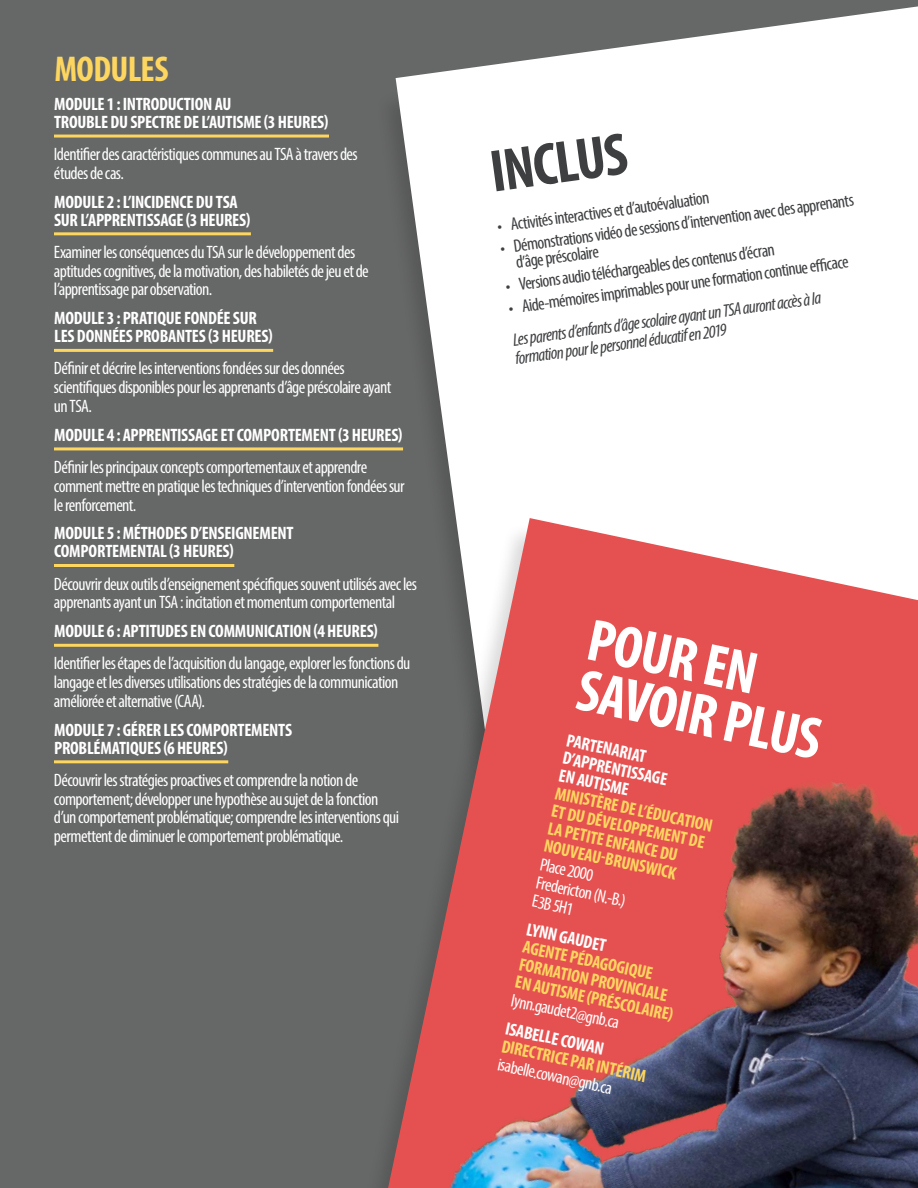
<style>
.page{position:relative;width:918px;height:1188px;background:#666767}
.page>*{position:absolute;margin:0;border:0;box-sizing:border-box;transform-origin:0 0}
.t1{font:700 condensed 60px/51px "Myriad Pro";color:#fff}
.t2{font:700 condensed 60px "Myriad Pro";color:#3e3f41}
.t3{font:700 condensed 36px "Myriad Pro";letter-spacing:-.02em;color:#fdd65f}
.t4{font:condensed 18px/18.8px "Myriad Pro";letter-spacing:-.035em;color:#fff}
.t5{font:700 condensed 18px/18px "Myriad Pro";letter-spacing:-.015em;color:#fff}
.t6{font:condensed 18px/16px "Myriad Pro";color:#3e3f41}
.t7{font:700 condensed 18px/18px "Myriad Pro";color:#fdd65f}
.t8{font:italic condensed 18px/18.6px "Myriad Pro";color:#3e3f41}
</style>
<div class="page">
<svg style="left:396px;top:6px;width:522px;height:505px;background:#ececec"></svg>
<hr style="left:54px;top:135px;width:275px;height:3px;background:#fdd65f">
<hr style="left:54px;top:232px;width:197px;height:3px;background:#fdd65f">
<hr style="left:54px;top:349px;width:219px;height:3px;background:#fdd65f">
<hr style="left:54px;top:447px;width:349px;height:3px;background:#fdd65f">
<hr style="left:54px;top:564px;width:180px;height:3px;background:#fdd65f">
<hr style="left:54px;top:644px;width:324px;height:3px;background:#fdd65f">
<hr style="left:54px;top:760px;width:174px;height:3px;background:#fdd65f">
<img style="left:373px;top:511px;width:545px;height:677px">
<h2 class="t3" style="left:54px;top:47px;width:116px">MODULES</h2>
<p class="t5" style="left:54px;top:94px;width:276px">MODULE 1 : INTRODUCTION AU<br>TROUBLE DU SPECTRE DE L’AUTISME (3 HEURES)</p>
<p class="t4" style="left:54px;top:145px;width:305px">Identifier des caractéristiques communes au TSA à travers des études de cas.</p>
<p class="t5" style="left:54px;top:192px;width:198px">MODULE 2 : L’INCIDENCE DU TSA<br>SUR L’APPRENTISSAGE (3 HEURES)</p>
<p class="t4" style="left:54px;top:242px;width:316px">Examiner les conséquences du TSA sur le développement des aptitudes cognitives, de la motivation, des habiletés de jeu et de l’apprentissage par observation.</p>
<p class="t5" style="left:54px;top:309px;width:220px">MODULE 3 : PRATIQUE FONDÉE SUR<br>LES DONNÉES PROBANTES (3 HEURES)</p>
<p class="t4" style="left:54px;top:359px;width:339px">Définir et décrire les interventions fondées sur des données scientifiques disponibles pour les apprenants d’âge préscolaire ayant un TSA.</p>
<p class="t5" style="left:54px;top:425px;width:350px">MODULE 4 : APPRENTISSAGE ET COMPORTEMENT (3 HEURES)</p>
<p class="t4" style="left:54px;top:457px;width:352px">Définir les principaux concepts comportementaux et apprendre comment mettre en pratique les techniques d’intervention fondées sur le renforcement.</p>
<p class="t5" style="left:54px;top:524px;width:241px">MODULE 5 : MÉTHODES D’ENSEIGNEMENT<br>COMPORTEMENTAL (3 HEURES)</p>
<p class="t4" style="left:54px;top:574px;width:365px">Découvrir deux outils d’enseignement spécifiques souvent utilisés avec les apprenants ayant un TSA : incitation et momentum comportemental</p>
<p class="t5" style="left:54px;top:622px;width:325px">MODULE 6 : APTITUDES EN COMMUNICATION (4 HEURES)</p>
<p class="t4" style="left:54px;top:654px;width:358px">Identifier les étapes de l’acquisition du langage, explorer les fonctions du langage et les diverses utilisations des stratégies de la communication améliorée et alternative (CAA).</p>
<p class="t5" style="left:54px;top:720px;width:240px">MODULE 7 : GÉRER LES COMPORTEMENTS<br>PROBLÉMATIQUES (6 HEURES)</p>
<p class="t4" style="left:54px;top:770px;width:347px">Découvrir les stratégies proactives et comprendre la notion de comportement; développer une hypothèse au sujet de la fonction d’un comportement problématique; comprendre les interventions qui permettent de diminuer le comportement problématique.</p>
<h1 class="t2" style="left:485px;top:135px;width:139px;rotate:-8deg">INCLUS</h1>
<p class="t6" style="left:496px;top:219px;width:215px;rotate:-8deg">• Activités interactives et d’autoévaluation</p>
<p class="t6" style="left:513px;top:239px;width:345px;text-indent:-13px;rotate:-8deg">• Démonstrations vidéo de sessions d’intervention avec des apprenants d’âge préscolaire</p>
<p class="t6" style="left:504px;top:278px;width:273px;rotate:-8deg">• Versions audio téléchargeables des contenus d’écran</p>
<p class="t6" style="left:507px;top:300px;width:345px;rotate:-8deg">• Aide-mémoires imprimables pour une formation continue effi cace</p>
<p class="t8" style="left:512px;top:331px;width:313px;rotate:-8deg">Les parents d’enfants d’âge scolaire ayant un TSA auront accès à la formation pour le personnel éducatif en 2019</p>
<h1 class="t1" style="left:594px;top:613px;width:250px;rotate:12deg">POUR EN<br>SAVOIR PLUS</h1>
<p class="t5" style="left:569px;top:731px;width:108px;rotate:12deg">PARTENARIAT<br>D’APPRENTISSAGE<br>EN AUTISME</p>
<p class="t7" style="left:557px;top:783px;width:162px;rotate:12deg">MINISTÈRE DE L’ÉDUCATION<br>ET DU DÉVELOPPEMENT DE<br>LA PETITE ENFANCE DU<br>NOUVEAU-BRUNSWICK</p>
<p class="t4" style="left:542px;top:855px;width:92px;rotate:12deg">Place 2000<br>Fredericton (N.-B.)<br>E3B 5H1</p>
<p class="t5" style="left:529px;top:920px;width:82px;rotate:12deg">LYNN GAUDET</p>
<p class="t7" style="left:525px;top:937px;width:162px;rotate:12deg">AGENTE PÉDAGOGIQUE<br>FORMATION PROVINCIALE<br>EN AUTISME (PRÉSCOLAIRE)</p>
<p class="t4" style="left:513px;top:991px;width:112px;rotate:12deg">lynn.gaudet2@gnb.ca</p>
<p class="t5" style="left:508px;top:1019px;width:102px;rotate:12deg">ISABELLE COWAN</p>
<p class="t7" style="left:504px;top:1037px;width:149px;rotate:12deg">DIRECTRICE PAR INTÉRIM</p>
<p class="t4" style="left:500px;top:1055px;width:118px;rotate:12deg">isabelle.cowan@gnb.ca</p>
</div>
